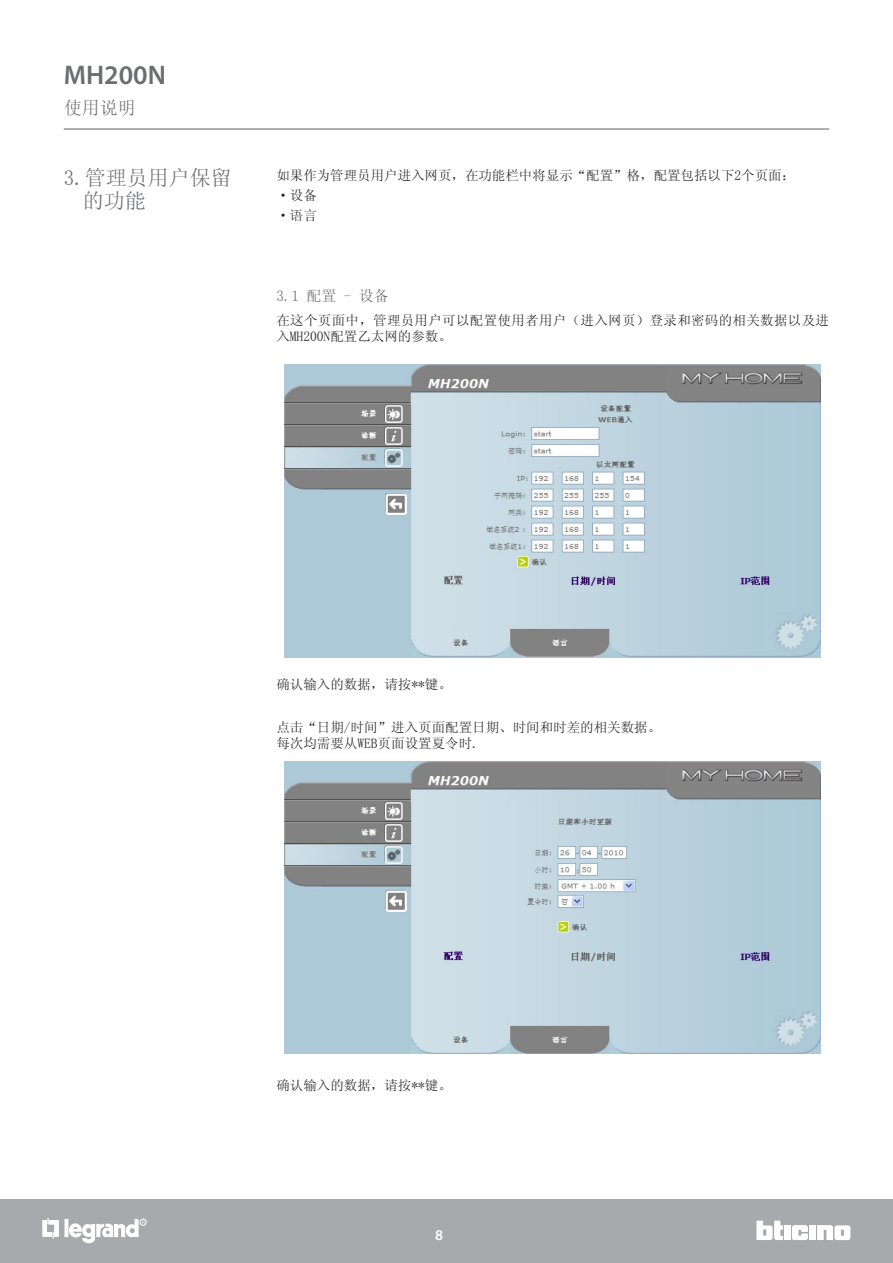
<style>
.page{position:relative;width:893px;height:1263px;background:#fff}
.page>*{position:absolute;margin:0;border:0;box-sizing:border-box;transform-origin:0 0}
.t1{font:600 27px "Myriad Pro";color:#6c6d70}
.t2{font:21px/22.5px "Sim Sun";color:#6c6d70}
.t3{font:18px "Sim Sun";color:#6c6d70}
.t4{font:15px "Sim Sun";color:#6c6d70}
.t5{font:600 15px "Myriad Pro";color:#fff}
.t6{font:13.5px/20px "Sim Sun";color:#231f20}
.t7{font:13.5px/15.8px "Sim Sun";letter-spacing:.025em;color:#231f20}
</style>
<div class="page">
<hr style="left:64px;top:128px;width:765px;height:2px;background:#939598">
<div style="left:0;top:1199px;width:893px;height:64px;background:#a8a9ad"></div>
<div style="left:784px;top:1225px;width:7px;height:15px;background:#fff"></div>
<div style="left:809px;top:1225px;width:7px;height:15px;background:#fff"></div>
<svg style="left:817px;top:1225px;width:33px;height:15px"></svg>
<svg style="left:756px;top:1220px;width:27px;height:20px"></svg>
<svg style="left:792px;top:1225px;width:16px;height:15px"></svg>
<hr style="left:65px;top:1219px;width:3px;height:18px;background:#fff">
<svg style="left:43px;top:1218px;width:16px;height:20px"></svg>
<svg style="left:68px;top:1219px;width:78px;height:25px"></svg>
<img style="left:285px;top:365px;width:536px;height:292px">
<img style="left:285px;top:761px;width:536px;height:293px">
<h1 class="t1" style="left:64px;top:58px;width:104px">MH200N</h1>
<h3 class="t3" style="left:64px;top:99px;width:73px">使用说明</h3>
<h2 class="t2" style="left:83px;top:166px;width:150px;text-indent:-19px">3.管理员用户保留的功能</h2>
<p class="t6" style="left:276px;top:165px;width:520px">如果作为管理员用户进入网页，在功能栏中将显示“配置”格，配置包括以下2个页面：·设备<br>·语言</p>
<p class="t4" style="left:276px;top:288px;width:114px">3.1 配置 - 设备</p>
<p class="t7" style="left:276px;top:312px;width:554px">在这个页面中，管理员用户可以配置使用者用户（进入网页）登录和密码的相关数据以及进入MH200N配置乙太网的参数。</p>
<p class="t6" style="left:276px;top:674px;width:177px">确认输入的数据，请按**键。</p>
<p class="t6" style="left:276px;top:719px;width:386px;line-height:16.5px">点击“日期/时间”进入页面配置日期、时间和时差的相关数据。每次均需要从WEB页面设置夏令时.</p>
<p class="t6" style="left:276px;top:1075px;width:177px">确认输入的数据，请按**键。</p>
<p class="t5" style="left:435px;top:1225px;width:10px">8</p>
</div>
